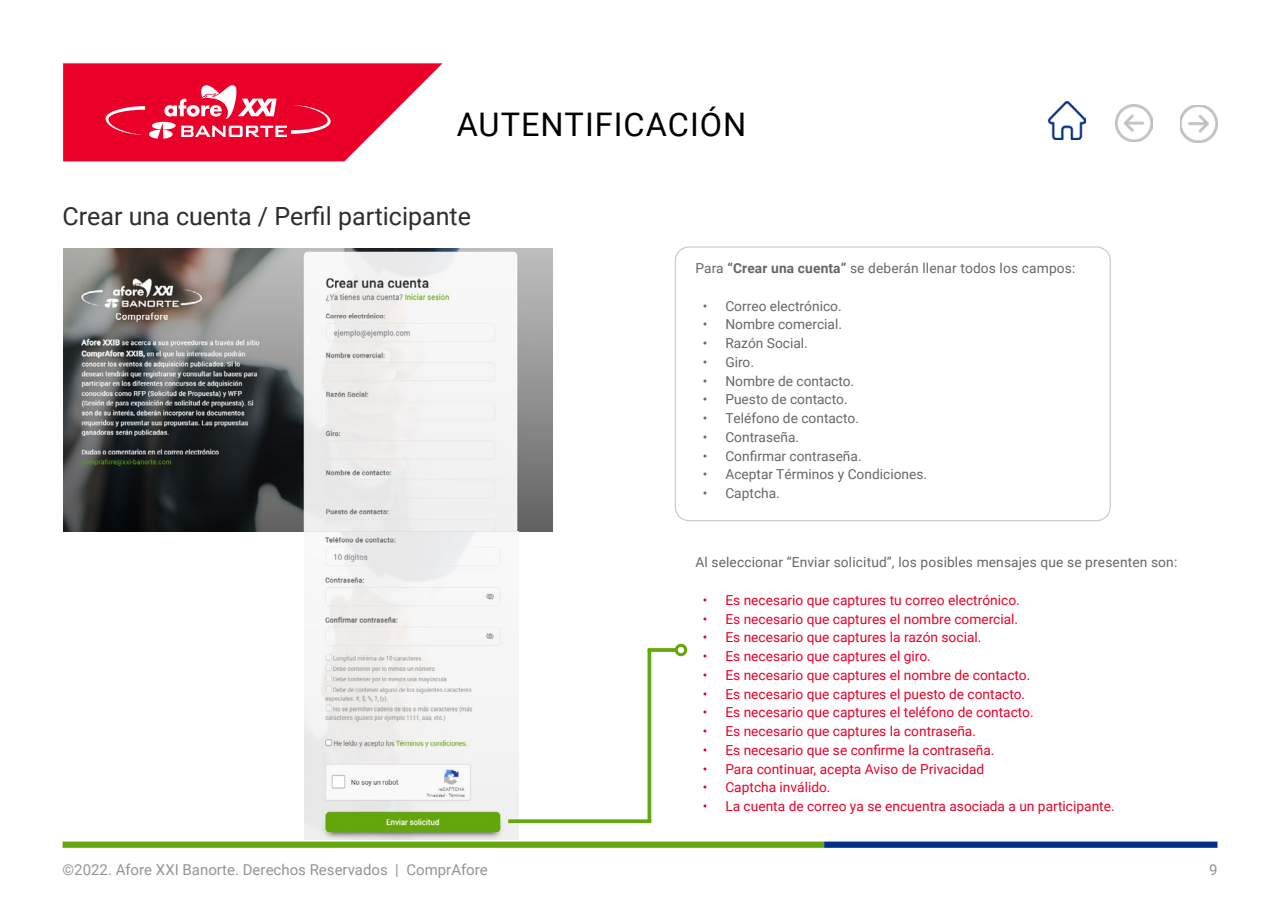
<style>
.page{position:relative;width:1280px;height:910px;background:#fff}
.page>*{position:absolute;margin:0;border:0;box-sizing:border-box;transform-origin:0 0}
.t1{font:32.5px "Roboto";letter-spacing:.03em;color:#000}
.t2{font:25px "Roboto";color:#2d2d2d}
.t3{font:15px "Roboto";color:#949494}
.t4{font:13.75px "Roboto";color:#ea0029}
.t5{font:13.75px "Roboto";color:#666}
.s1{font-weight:700}
</style>
<div class="page">
<svg style="left:62px;top:62px;width:380px;height:99px"></svg>
<div style="left:62px;top:842px;width:762px;height:6px;background:#64a70b"></div>
<div style="left:824px;top:842px;width:394px;height:6px;background:#002f87"></div>
<div style="left:675px;top:246px;width:436px;height:275px;border:1px solid #ccc;border-radius:14px"></div>
<img style="left:63px;top:248px;width:489px;height:284px">
<img style="left:304px;top:532px;width:214px;height:307px">
<hr style="left:648px;top:650px;width:3px;height:171px;background:#64a70b">
<svg style="left:648px;top:648px;width:27px;height:4px"></svg>
<svg style="left:508px;top:819px;width:143px;height:4px"></svg>
<div style="left:675px;top:644px;width:12px;height:12px;background:#64a70b;border-radius:50%"></div>
<svg style="left:678px;top:647px;width:6px;height:6px"></svg>
<img style="left:1048px;top:102px;width:38px;height:37px">
<img style="left:1115px;top:104px;width:38px;height:38px">
<img style="left:1180px;top:105px;width:38px;height:37px">
<h1 class="t1" style="left:457px;top:102px;width:291px">AUTENTIFICACIÓN</h1>
<h2 class="t2" style="left:62px;top:199px;width:410px">Crear una cuenta / Perfil participante</h2>
<p class="t5" style="left:695px;top:259px;width:382px">Para <span class="s1">“Crear una cuenta”</span> se deberán llenar todos los campos:</p>
<p class="t5" style="left:703px;top:296px;width:140px">• Correo electrónico.</p>
<p class="t5" style="left:703px;top:315px;width:141px">• Nombre comercial.</p>
<p class="t5" style="left:703px;top:334px;width:107px">• Razón Social.</p>
<p class="t5" style="left:703px;top:352px;width:53px">• Giro.</p>
<p class="t5" style="left:703px;top:371px;width:153px">• Nombre de contacto.</p>
<p class="t5" style="left:703px;top:390px;width:146px">• Puesto de contacto.</p>
<p class="t5" style="left:703px;top:409px;width:158px">• Teléfono de contacto.</p>
<p class="t5" style="left:703px;top:427px;width:98px">• Contraseña.</p>
<p class="t5" style="left:703px;top:446px;width:160px">• Confirmar contraseña.</p>
<p class="t5" style="left:703px;top:465px;width:226px">• Aceptar Términos y Condiciones.</p>
<p class="t5" style="left:703px;top:484px;width:79px">• Captcha.</p>
<p class="t5" style="left:695px;top:553px;width:483px">Al seleccionar “Enviar solicitud”, los posibles mensajes que se presenten son:</p>
<p class="t4" style="left:703px;top:590px;width:318px">• Es necesario que captures tu correo electrónico.</p>
<p class="t4" style="left:703px;top:609px;width:317px">• Es necesario que captures el nombre comercial.</p>
<p class="t4" style="left:703px;top:628px;width:280px">• Es necesario que captures la razón social.</p>
<p class="t4" style="left:703px;top:647px;width:229px">• Es necesario que captures el giro.</p>
<p class="t4" style="left:703px;top:665px;width:329px">• Es necesario que captures el nombre de contacto.</p>
<p class="t4" style="left:703px;top:684px;width:324px">• Es necesario que captures el puesto de contacto.</p>
<p class="t4" style="left:703px;top:703px;width:332px">• Es necesario que captures el teléfono de contacto.</p>
<p class="t4" style="left:703px;top:722px;width:275px">• Es necesario que captures la contraseña.</p>
<p class="t4" style="left:703px;top:740px;width:293px">• Es necesario que se confirme la contraseña.</p>
<p class="t4" style="left:703px;top:759px;width:283px">• Para continuar, acepta Aviso de Privacidad</p>
<p class="t4" style="left:703px;top:778px;width:129px">• Captcha inválido.</p>
<p class="t4" style="left:703px;top:797px;width:413px">• La cuenta de correo ya se encuentra asociada a un participante.</p>
<p class="t3" style="left:62px;top:859px;width:427px">©2022. Afore XXI Banorte. Derechos Reservados | ComprAfore</p>
<p class="t3" style="left:1209px;top:859px;width:10px">9</p>
</div>
